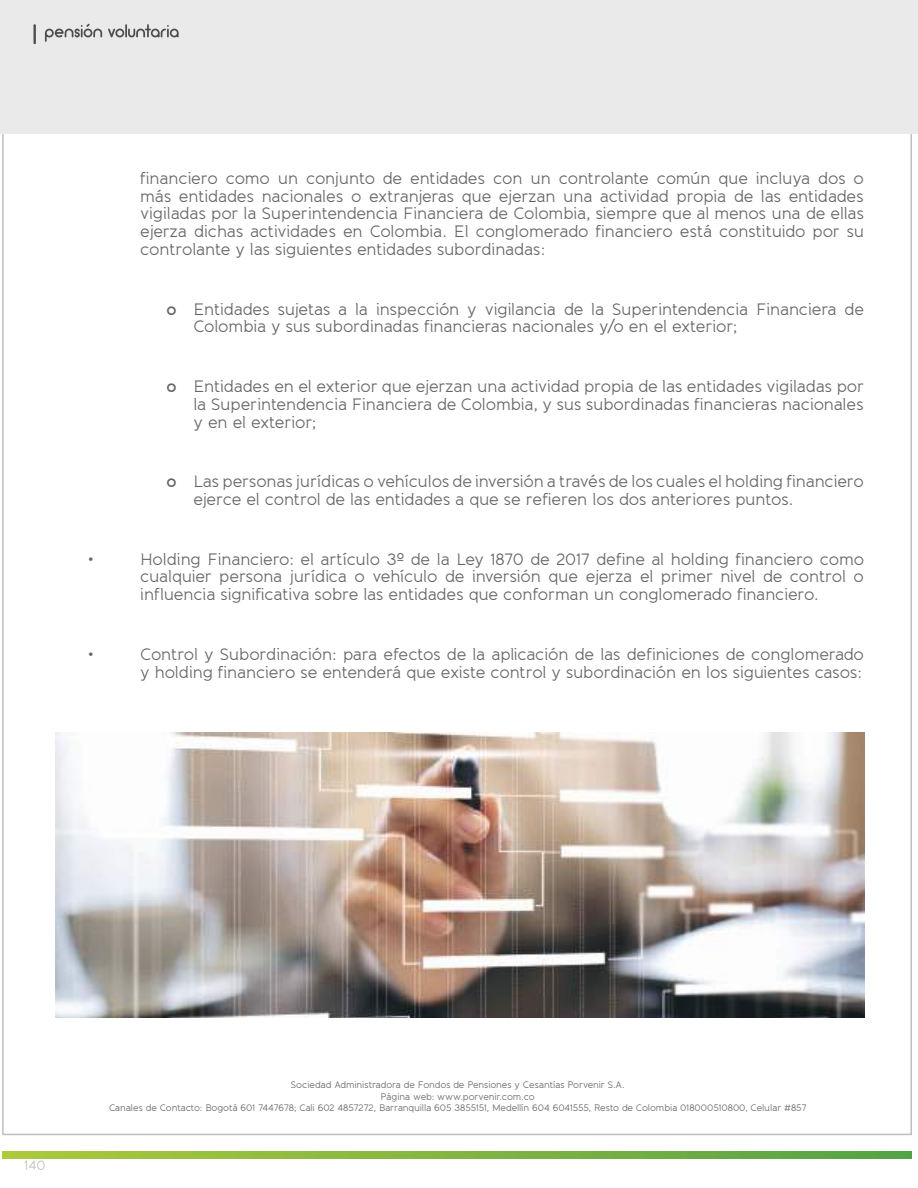
<style>
.page{position:relative;width:918px;height:1188px;background:#fff}
.page>*{position:absolute;margin:0;border:0;box-sizing:border-box;transform-origin:0 0}
.t1{font:16.5px/17.9px "Banda";letter-spacing:-.01em;color:#656365;text-align:justify}
.t2{font:13.5px "Banda";color:#c0bfc1}
.t3{font:9.45px/11.2px "Banda";letter-spacing:-.01em;color:#656365;text-align:center}
.s1{font-weight:600}
</style>
<div class="page">
<div style="left:0;top:0;width:918px;height:134px;background:#ebeaea"></div>
<hr style="left:34px;top:24px;width:2px;height:20px;background:#4e4b4c">
<svg style="left:45px;top:24px;width:57px;height:18px"></svg>
<svg style="left:108px;top:24px;width:71px;height:13px"></svg>
<svg style="left:3px;top:1151px;width:908px;height:8px;background:#81b540"></svg>
<img style="left:56px;top:733px;width:809px;height:285px">
<p class="t1" style="left:140px;top:169px;width:725px">financiero como un conjunto de entidades con un controlante común que incluya dos o más entidades nacionales o extranjeras que ejerzan una actividad propia de las entidades vigiladas por la Superintendencia Financiera de Colombia, siempre que al menos una de ellas ejerza dichas actividades en Colombia. El conglomerado financiero está constituido por su controlante y las siguientes entidades subordinadas:</p>
<p class="t1" style="left:194px;top:300px;width:672px;text-indent:-27px"><span class="s1">o</span> Entidades sujetas a la inspección y vigilancia de la Superintendencia Financiera de<br>Colombia y sus subordinadas financieras nacionales y/o en el exterior;</p>
<p class="t1" style="left:194px;top:377px;width:672px;text-indent:-27px"><span class="s1">o</span> Entidades en el exterior que ejerzan una actividad propia de las entidades vigiladas por la Superintendencia Financiera de Colombia, y sus subordinadas financieras nacionales y en el exterior;</p>
<p class="t1" style="left:194px;top:473px;width:672px;text-indent:-27px"><span class="s1">o</span> Las personas jurídicas o vehículos de inversión a través de los cuales el holding financiero ejerce el control de las entidades a que se refieren los dos anteriores puntos.</p>
<p class="t1" style="left:87px;top:550px;width:8px">•</p>
<p class="t1" style="left:140px;top:550px;width:725px">Holding Financiero: el artículo 3º de la Ley 1870 de 2017 define al holding financiero como cualquier persona jurídica o vehículo de inversión que ejerza el primer nivel de control o influencia significativa sobre las entidades que conforman un conglomerado financiero.</p>
<p class="t1" style="left:87px;top:645px;width:8px">•</p>
<p class="t1" style="left:140px;top:645px;width:725px">Control y Subordinación: para efectos de la aplicación de las definiciones de conglomerado y holding financiero se entenderá que existe control y subordinación en los siguientes casos:</p>
<p class="t2" style="left:24px;top:1157px;width:23px">140</p>
<p class="t3" style="left:109px;top:1080px;width:699px">Sociedad Administradora de Fondos de Pensiones y Cesantías Porvenir S.A.<br>Página web: www.porvenir.com.co<br>Canales de Contacto: Bogotá 601 7447678; Cali 602 4857272, Barranquilla 605 3855151, Medellín 604 6041555, Resto de Colombia 018000510800, Celular #857</p>
</div>
